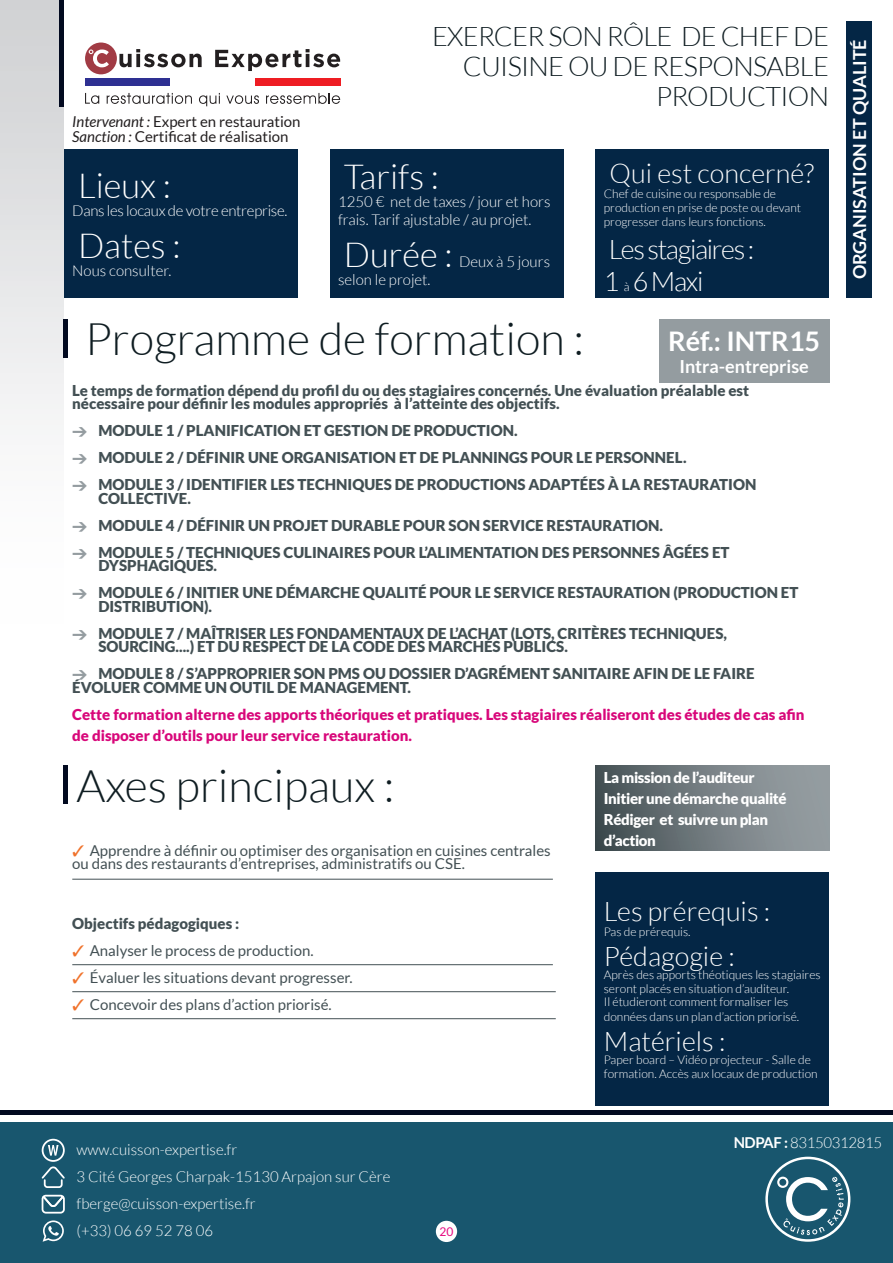
<style>
.page{position:relative;width:893px;height:1263px;background:#fff}
.page>*{position:absolute;margin:0;border:0;box-sizing:border-box;transform-origin:0 0}
.t1{font:300 45px "Lato";color:#0f1d22}
.t2{font:300 34.5px "Lato";color:#fff}
.t3{font:300 27px/30px "Lato";letter-spacing:-.025em;color:#0f1d22;text-align:right}
.t4{font:300 27px "Lato";color:#fff}
.t5{font:300 27px/32.4px "Lato";letter-spacing:-.05em;color:#fff}
.t6{font:700 27px "Lato";color:#fff}
.t7{font:700 18px "Lato";color:#fff}
.t8{font:900 15px/27px "Lato";color:#435054}
.t9{font:15px/13.5px "Lato";color:#435054}
.t10{font:300 15px/27px "Lato";color:#fff}
.t11{font:900 15px/21.6px "Lato";color:#d8077a}
.t12{font:900 15px/21px "Lato";letter-spacing:-.025em;color:#fff}
.t13{font:15px/15px "Lato";color:#231f20}
.t14{font:300 15px "Lato";letter-spacing:-.02em;color:#fff}
.t15{font:300 15px "Lato";letter-spacing:-.025em;color:#fff}
.t16{font:300 12px/13.8px "Lato";color:#fff}
.t17{font:12px "Lato";color:#e60780}
.s1{font-style:italic}
.s2{color:#f0722b}
.s3{font-weight:700}
</style>
<div class="page">
<svg style="left:0;top:0;width:64px;height:1123px"></svg>
<hr style="left:60px;top:0;width:4px;height:106px;background:#020a20">
<div style="left:0;top:1123px;width:893px;height:140px;background:#18566e"></div>
<hr style="left:0;top:1110px;width:893px;height:4px;background:#020a20">
<svg style="left:41px;top:1167px;width:24px;height:47px"></svg>
<svg style="left:43px;top:1220px;width:21px;height:22px"></svg>
<svg style="left:48px;top:1145px;width:11px;height:10px"></svg>
<div style="left:42px;top:1139px;width:23px;height:23px;border:2px solid #fff;border-radius:50%"></div>
<div style="left:85px;top:43px;width:32px;height:31px;background:#a13b44;border-radius:50%"></div>
<svg style="left:85px;top:93px;width:14px;height:11px"></svg>
<svg style="left:107px;top:93px;width:85px;height:11px"></svg>
<svg style="left:199px;top:93px;width:21px;height:13px"></svg>
<svg style="left:226px;top:95px;width:33px;height:9px"></svg>
<svg style="left:266px;top:93px;width:74px;height:11px"></svg>
<div style="left:85px;top:78px;width:85px;height:8px;background:#2e3092"></div>
<div style="left:255px;top:78px;width:85px;height:8px;background:#ee1d23"></div>
<svg style="left:89px;top:50px;width:20px;height:17px"></svg>
<svg style="left:119px;top:49px;width:83px;height:18px"></svg>
<svg style="left:215px;top:49px;width:125px;height:22px"></svg>
<svg style="left:765px;top:1157px;width:85px;height:85px"></svg>
<hr style="left:72px;top:879px;width:481px;height:1px;background:#435054">
<hr style="left:72px;top:964px;width:481px;height:1px;background:#435054">
<hr style="left:72px;top:991px;width:484px;height:1px;background:#435054">
<hr style="left:72px;top:1018px;width:484px;height:1px;background:#435054">
<hr style="left:64px;top:765px;width:4px;height:39px;background:#020a20">
<div style="left:595px;top:765px;width:234px;height:85px;background:linear-gradient(to right,#455155,#9ea6aa)"></div>
<div style="left:64px;top:149px;width:234px;height:149px;background:#042645"></div>
<div style="left:330px;top:149px;width:233px;height:149px;background:#042645"></div>
<div style="left:595px;top:149px;width:234px;height:149px;background:#042645"></div>
<div style="left:659px;top:319px;width:170px;height:64px;background:#949ca0"></div>
<hr style="left:64px;top:319px;width:4px;height:38px;background:#020a20">
<div style="left:595px;top:872px;width:234px;height:234px;background:#042645"></div>
<div style="left:846px;top:21px;width:26px;height:277px;background:#042645"></div>
<div style="left:436px;top:1221px;width:21px;height:21px;background:#fff;border-radius:50%"></div>
<p class="t13" style="left:72px;top:114px;width:230px"><span class="s1">Intervenant :</span> Expert en restauration<br><span class="s1">Sanction :</span> Certificat de réalisation</p>
<h3 class="t3" style="left:432px;top:22px;width:399px">EXERCER SON RÔLE DE CHEF DE<br>CUISINE OU DE RESPONSABLE<br>PRODUCTION</h3>
<h3 class="t4" style="left:610px;top:159px;width:206px">Qui est concerné?</h3>
<p class="t16" style="left:604px;top:186px;width:199px;line-height:14.4px">Chef de cuisine ou responsable de production en prise de poste ou devant progresser dans leurs fonctions.</p>
<h3 class="t5" style="left:604px;top:233px;width:152px">Les stagiaires :<br>1</h3>
<h2 class="t2" style="left:344px;top:159px;width:97px">Tarifs :</h2>
<p class="t10" style="left:338px;top:193px;width:214px;line-height:18px">1250 € net de taxes / jour et hors frais. Tarif ajustable / au projet.</p>
<h2 class="t2" style="left:344px;top:236px;width:110px">Durée :</h2>
<h2 class="t2" style="left:78px;top:168px;width:94px">Lieux :</h2>
<p class="t14" style="left:72px;top:203px;width:217px">Dans les locaux de votre entreprise.</p>
<h2 class="t2" style="left:78px;top:227px;width:104px">Dates :</h2>
<p class="t10" style="left:72px;top:257px;width:101px">Nous consulter.</p>
<p class="t10" style="left:459px;top:248px;width:92px">Deux à 5 jours</p>
<p class="t16" style="left:624px;top:280px;width:7px">à</p>
<h3 class="t4" style="left:633px;top:267px;width:72px">6 Maxi</h3>
<h3 class="t6" style="left:668px;top:326px;width:154px">Réf.: INTR15</h3>
<p class="t7" style="left:679px;top:356px;width:131px">Intra-entreprise</p>
<p class="t10" style="left:338px;top:266px;width:94px">selon le projet.</p>
<h1 class="t1" style="left:85px;top:315px;width:500px">Programme de formation :</h1>
<p class="t8" style="left:72px;top:383px;width:678px;line-height:13.5px">Le temps de formation dépend du profil du ou des stagiaires concernés. Une évaluation préalable est nécessaire pour définir les modules appropriés à l’atteinte des objectifs.</p>
<p class="t8" style="left:99px;top:417px;width:659px">MODULE 1 / PLANIFICATION ET GESTION DE PRODUCTION.<br>MODULE 2 / DÉFINIR UNE ORGANISATION ET DE PLANNINGS POUR LE PERSONNEL.<br>MODULE 3 / IDENTIFIER LES TECHNIQUES DE PRODUCTIONS ADAPTÉES À LA RESTAURATION</p>
<p class="t8" style="left:98px;top:484px;width:633px">COLLECTIVE.<br>MODULE 4 / DÉFINIR UN PROJET DURABLE POUR SON SERVICE RESTAURATION.<br>MODULE 5 / TECHNIQUES CULINAIRES POUR L’ALIMENTATION DES PERSONNES ÂGÉES ET</p>
<p class="t8" style="left:98px;top:552px;width:701px">DYSPHAGIQUES.<br>MODULE 6 / INITIER UNE DÉMARCHE QUALITÉ POUR LE SERVICE RESTAURATION (PRODUCTION ET</p>
<p class="t8" style="left:98px;top:592px;width:630px">DISTRIBUTION).<br>MODULE 7 / MAÎTRISER LES FONDAMENTAUX DE L’ACHAT (LOTS, CRITÈRES TECHNIQUES,</p>
<p class="t8" style="left:98px;top:633px;width:658px">SOURCING....) ET DU RESPECT DE LA CODE DES MARCHÉS PUBLICS.<br>MODULE 8 / S’APPROPRIER SON PMS OU DOSSIER D’AGRÉMENT SANITAIRE AFIN DE LE FAIRE</p>
<p class="t8" style="left:72px;top:673px;width:340px">ÉVOLUER COMME UN OUTIL DE MANAGEMENT.</p>
<p class="t11" style="left:72px;top:703px;width:734px">Cette formation alterne des apports théoriques et pratiques. Les stagiaires réaliseront des études de cas afin de disposer d’outils pour leur service restauration.</p>
<h1 class="t1" style="left:77px;top:761px;width:319px">Axes principaux :</h1>
<p class="t9" style="left:72px;top:843px;width:480px"><span class="s2">✓</span> Apprendre à définir ou optimiser des organisation en cuisines centrales ou dans des restaurants d’entreprises, administratifs ou CSE.</p>
<p class="t8" style="left:72px;top:910px;width:169px">Objectifs pédagogiques :</p>
<p class="t9" style="left:72px;top:944px;width:243px"><span class="s2">✓</span> Analyser le process de production.</p>
<p class="t9" style="left:72px;top:971px;width:282px"><span class="s2">✓</span> Évaluer les situations devant progresser.</p>
<p class="t9" style="left:72px;top:998px;width:261px"><span class="s2">✓</span> Concevoir des plans d’action priorisé.</p>
<p class="t12" style="left:604px;top:766px;width:184px">La mission de l’auditeur<br>Initier une démarche qualité<br>Rédiger et suivre un plan d’action</p>
<h3 class="t4" style="left:604px;top:897px;width:168px">Les prérequis :</h3>
<p class="t16" style="left:604px;top:925px;width:88px">Pas de prérequis.</p>
<h3 class="t4" style="left:604px;top:942px;width:132px">Pédagogie :</h3>
<p class="t16" style="left:604px;top:968px;width:218px">Après des apports théotiques les stagiaires seront placés en situation d’auditeur.<br>Il étudieront comment formaliser les données dans un plan d’action priorisé.</p>
<h3 class="t4" style="left:604px;top:1026px;width:123px">Matériels :</h3>
<p class="t16" style="left:604px;top:1053px;width:215px">Paper board – Vidéo projecteur - Salle de formation. Accès aux locaux de production</p>
<p class="t7" style="left:849px;top:279px;width:242px;rotate:-90deg">ORGANISATION ET QUALITÉ</p>
<p class="t10" style="left:77px;top:1136px;width:162px">www.cuisson-expertise.fr</p>
<p class="t10" style="left:77px;top:1163px;width:315px">3 Cité Georges Charpak-15130 Arpajon sur Cère fberge@cuisson-expertise.fr<br>(+33) 06 69 52 78 06</p>
<p class="t17" style="left:439px;top:1225px;width:15px">20</p>
<p class="t15" style="left:734px;top:1135px;width:150px"><span class="s3">NDPAF :</span> 83150312815</p>
</div>
